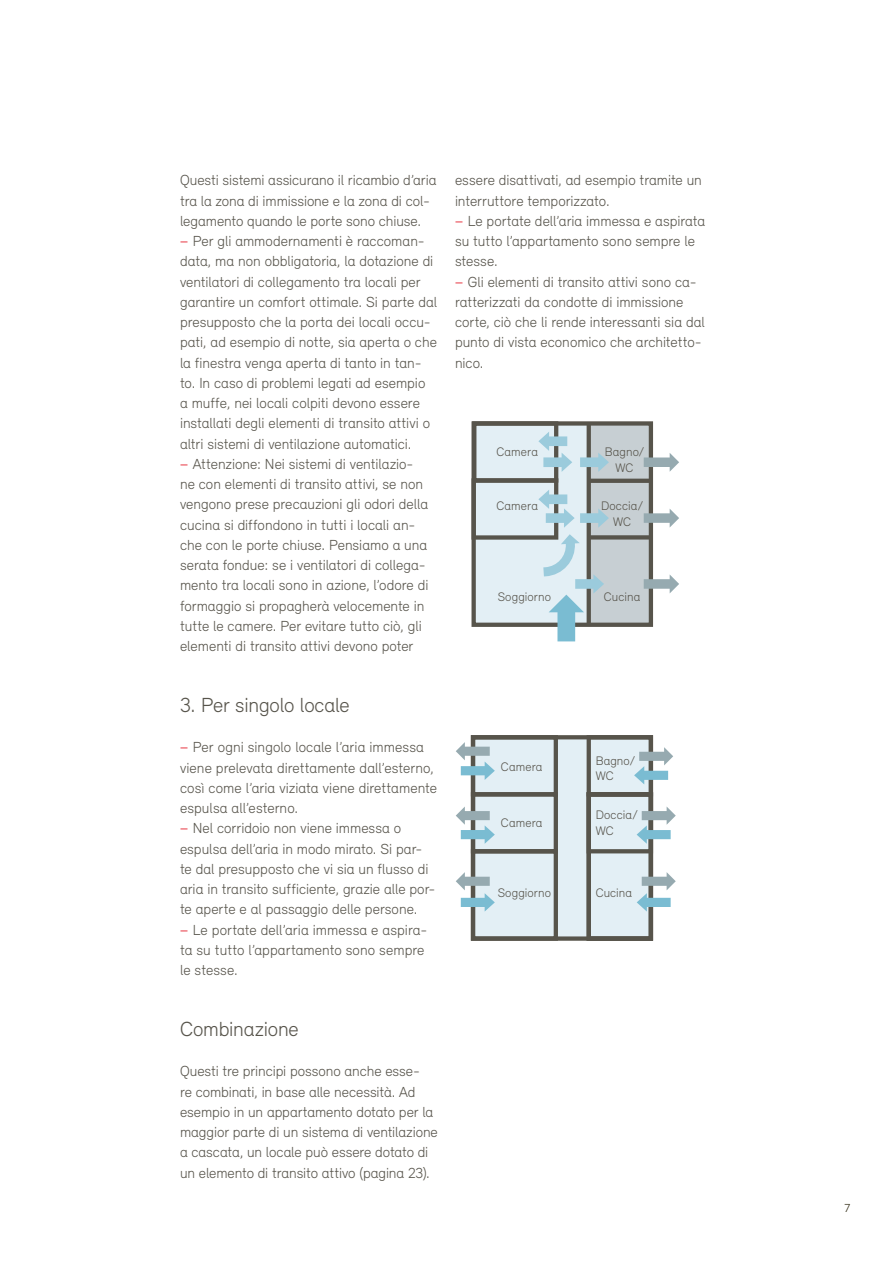
<style>
.page{position:relative;width:893px;height:1263px;background:#fff}
.page>*{position:absolute;margin:0;border:0;box-sizing:border-box;transform-origin:0 0}
.t1{font:300 21px "Relevant";letter-spacing:-.01em;color:#57544b}
.t2{font:300 15px/20.2px "Relevant";color:#57544b}
.t3{font:300 12.75px/15.3px "Relevant";letter-spacing:.005em;color:#57544b;text-align:center}
.t4{font:300 12px "Relevant";color:#2f2912}
.s1{font-weight:500;color:#ed6770}
</style>
<div class="page">
<div style="left:473px;top:422px;width:116px;height:201px;background:#e3eff5"></div>
<div style="left:589px;top:423px;width:62px;height:202px;background:#c7cfd3"></div>
<div style="left:471px;top:421px;width:182px;height:206px;border:4px solid #57544b"></div>
<div style="left:471px;top:478px;width:87px;height:62px;border:4px solid #57544b"></div>
<div style="left:472px;top:421px;width:86px;height:62px;border:4px solid #57544b"></div>
<hr style="left:587px;top:423px;width:4px;height:202px;background:#57544b">
<hr style="left:589px;top:479px;width:62px;height:4px;background:#57544b">
<svg style="left:604px;top:535px;width:47px;height:4px"></svg>
<svg style="left:644px;top:453px;width:35px;height:19px"></svg>
<svg style="left:644px;top:509px;width:35px;height:18px"></svg>
<svg style="left:644px;top:574px;width:35px;height:19px"></svg>
<svg style="left:580px;top:453px;width:29px;height:19px"></svg>
<svg style="left:538px;top:432px;width:34px;height:40px"></svg>
<svg style="left:538px;top:490px;width:71px;height:38px"></svg>
<svg style="left:543px;top:534px;width:61px;height:107px"></svg>
<div style="left:589px;top:737px;width:62px;height:201px;background:#e3eff5"></div>
<div style="left:473px;top:736px;width:115px;height:201px;background:#e3eff5"></div>
<div style="left:471px;top:792px;width:87px;height:61px;border:4px solid #57544b"></div>
<div style="left:471px;top:735px;width:87px;height:61px;border:4px solid #57544b"></div>
<div style="left:587px;top:735px;width:66px;height:61px;border:4px solid #57544b"></div>
<div style="left:587px;top:792px;width:66px;height:149px;border:4px solid #57544b"></div>
<div style="left:587px;top:792px;width:66px;height:61px;border:4px solid #57544b"></div>
<div style="left:471px;top:849px;width:87px;height:92px;border:4px solid #57544b"></div>
<svg style="left:637px;top:806px;width:39px;height:38px"></svg>
<svg style="left:637px;top:872px;width:39px;height:39px"></svg>
<svg style="left:456px;top:742px;width:39px;height:38px"></svg>
<svg style="left:456px;top:806px;width:39px;height:38px"></svg>
<svg style="left:456px;top:872px;width:39px;height:39px"></svg>
<svg style="left:634px;top:747px;width:39px;height:37px"></svg>
<p class="t2" style="left:180px;top:170px;width:259px">Questi sistemi assicurano il ricambio d’aria tra la zona di immissione e la zona di col&shy;legamento quando le porte sono chiuse.<br><span class="s1">−</span> Per gli ammodernamenti è raccoman&shy;data, ma non obbligatoria, la dotazione di ventilatori di collegamento tra locali per garantire un comfort ottimale. Si parte dal presupposto che la porta dei locali occu&shy;pati, ad esempio di notte, sia aperta o che la finestra venga aperta di tanto in tan&shy;to. In caso di problemi legati ad esempio<br>a muffe, nei locali colpiti devono essere installati degli elementi di transito attivi o altri sistemi di ventilazione automatici.<br><span class="s1">−</span> Attenzione: Nei sistemi di ventilazio-<br>ne con elementi di transito attivi, se non vengono prese precauzioni gli odori della cucina si diffondono in tutti i locali an&shy;che con le porte chiuse. Pensiamo a una serata fondue: se i ventilatori di collega&shy;mento tra locali sono in azione, l’odore di formaggio si propagherà velocemente in tutte le camere. Per evitare tutto ciò, gli elementi di transito attivi devono poter</p>
<p class="t2" style="left:455px;top:170px;width:252px">essere disattivati, ad esempio tramite un interruttore temporizzato.<br><span class="s1">−</span> Le portate dell’aria immessa e aspirata su tutto l’appartamento sono sempre le stesse.<br><span class="s1">−</span> Gli elementi di transito attivi sono ca&shy;ratterizzati da condotte di immissione corte, ciò che li rende interessanti sia dal punto di vista economico che architetto&shy;nico.</p>
<p class="t3" style="left:602px;top:179px;width:41px">Bagno/</p>
<p class="t3" style="left:501px;top:209px;width:43px">Camera</p>
<p class="t3" style="left:602px;top:209px;width:41px">Bagno/</p>
<p class="t3" style="left:601px;top:234px;width:44px">Doccia/</p>
<p class="t3" style="left:501px;top:234px;width:43px">Camera</p>
<p class="t3" style="left:613px;top:279px;width:20px">WC</p>
<p class="t3" style="left:605px;top:444px;width:41px">Bagno/<br>WC</p>
<p class="t3" style="left:601px;top:498px;width:44px">Doccia/<br>WC</p>
<p class="t3" style="left:496px;top:444px;width:43px">Camera</p>
<p class="t3" style="left:496px;top:498px;width:43px">Camera</p>
<p class="t3" style="left:498px;top:589px;width:55px">Soggiorno</p>
<p class="t3" style="left:604px;top:589px;width:38px">Cucina</p>
<h1 class="t1" style="left:180px;top:692px;width:171px">3. Per singolo locale</h1>
<p class="t2" style="left:180px;top:737px;width:259px"><span class="s1">−</span> Per ogni singolo locale l’aria immessa viene prelevata direttamente dall’esterno, così come l’aria viziata viene direttamente espulsa all’esterno.<br><span class="s1">−</span> Nel corridoio non viene immessa o espulsa dell’aria in modo mirato. Si par&shy;te dal presupposto che vi sia un flusso di aria in transito sufficiente, grazie alle por&shy;te aperte e al passaggio delle persone.<br><span class="s1">−</span> Le portate dell’aria immessa e aspira&shy;ta su tutto l’appartamento sono sempre le stesse.</p>
<h1 class="t1" style="left:180px;top:1016px;width:120px">Combinazione</h1>
<p class="t2" style="left:180px;top:1061px;width:259px">Questi tre principi possono anche esse-<br>re combinati, in base alle necessità. Ad esempio in un appartamento dotato per la maggior parte di un sistema di ventilazione a cascata, un locale può essere dotato di un elemento di transito attivo (pagina 23).</p>
<p class="t3" style="left:501px;top:758px;width:43px">Camera</p>
<p class="t3" style="left:501px;top:815px;width:43px">Camera</p>
<p class="t3" style="left:498px;top:884px;width:55px">Soggiorno</p>
<p class="t3" style="left:596px;top:752px;width:41px;text-align:left">Bagno/<br>WC</p>
<p class="t3" style="left:596px;top:807px;width:44px;text-align:left">Doccia/<br>WC</p>
<p class="t3" style="left:596px;top:884px;width:38px">Cucina</p>
<p class="t4" style="left:845px;top:1201px;width:7px">7</p>
</div>
